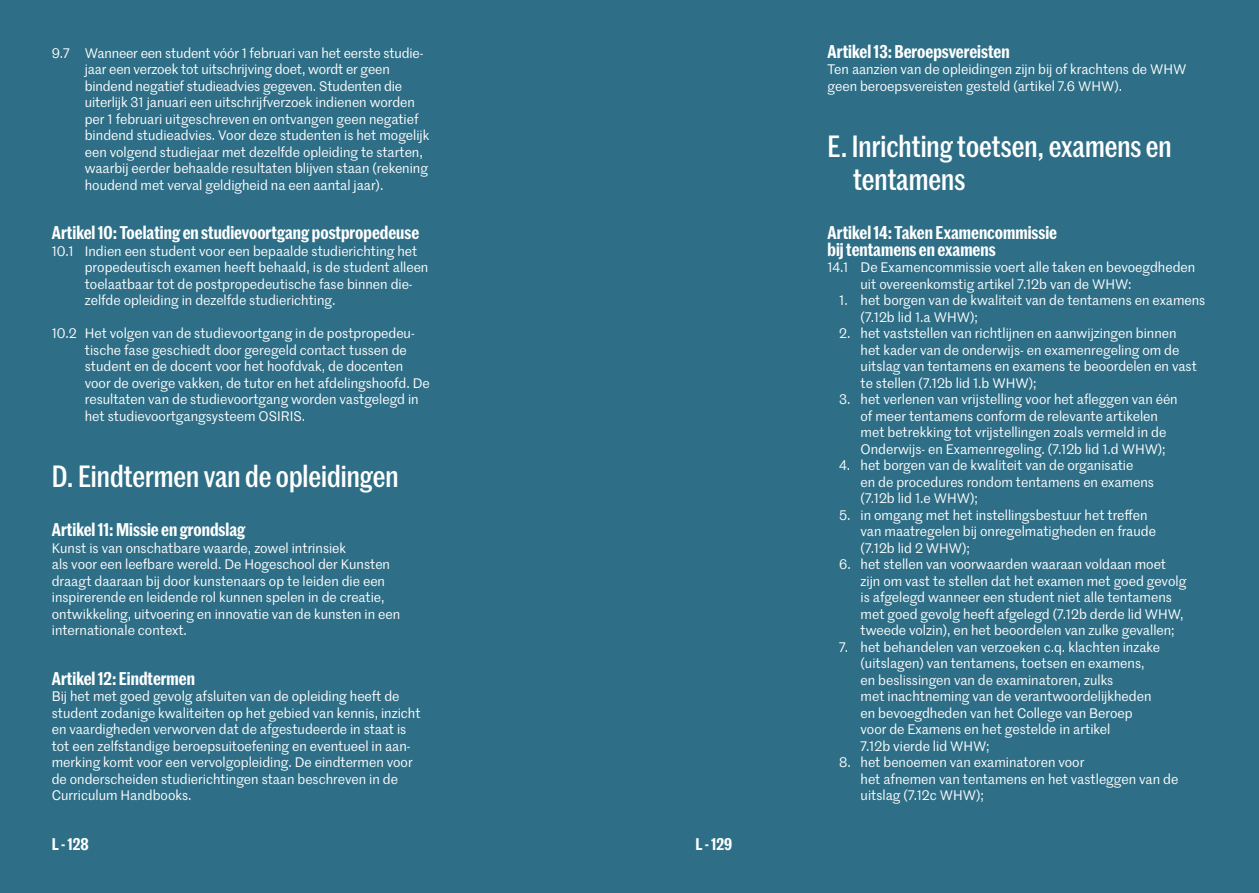
<style>
.page{position:relative;width:1259px;height:893px;background:#fff}
.page>*{position:absolute;margin:0;border:0;box-sizing:border-box;transform-origin:0 0}
.t1{font:500 30px/33px "Marr Sans Cond";color:#fff}
.t2{font:600 18px/16.5px "Marr Sans Cond";color:#fff}
.t3{font:600 16.5px "Marr Sans Cond";color:#fff}
.t4{font:13.5px/16.5px "Marr Sans";color:#fff}
</style>
<div class="page">
<div style="left:0;top:0;width:629px;height:893px;background:#2e6f87"></div>
<div style="left:628px;top:0;width:631px;height:893px;background:#2e6f87"></div>
<p class="t4" style="left:85px;top:44px;width:346px;text-indent:-33px">9.7 Wanneer een student vóór 1 februari van het eerste studie&shy;jaar een verzoek tot uitschrijving doet, wordt er geen bindend negatief studieadvies gegeven. Studenten die uiterlijk 31 januari een uitschrijfverzoek indienen worden per 1 februari uitgeschreven en ontvangen geen negatief bindend studieadvies. Voor deze studenten is het mogelijk een volgend studiejaar met dezelfde opleiding te starten, waarbij eerder behaalde resultaten blijven staan (rekening houdend met verval geldigheid na een aantal jaar).</p>
<h2 class="t2" style="left:52px;top:223px;width:369px">Artikel 10: Toelating en studievoortgang postpropedeuse</h2>
<p class="t4" style="left:85px;top:242px;width:345px;text-indent:-33px">10.1 Indien een student voor een bepaalde studierichting het propedeutisch examen heeft behaald, is de student alleen toelaatbaar tot de postpropedeutische fase binnen die&shy;zelfde opleiding in dezelfde studierichting.</p>
<p class="t4" style="left:85px;top:325px;width:346px;text-indent:-33px">10.2 Het volgen van de studievoortgang in de postpropedeu&shy;tische fase geschiedt door geregeld contact tussen de student en de docent voor het hoofdvak, de docenten voor de overige vakken, de tutor en het afdelingshoofd. De resultaten van de studievoortgang worden vastgelegd in het studievoortgangsysteem OSIRIS.</p>
<h1 class="t1" style="left:52px;top:458px;width:348px">D. Eindtermen van de opleidingen</h1>
<h2 class="t2" style="left:52px;top:520px;width:195px">Artikel 11: Missie en grondslag</h2>
<p class="t4" style="left:52px;top:539px;width:350px">Kunst is van onschatbare waarde, zowel intrinsiek<br>als voor een leefbare wereld. De Hogeschool der Kunsten draagt daaraan bij door kunstenaars op te leiden die een inspirerende en leidende rol kunnen spelen in de creatie, ontwikkeling, uitvoering en innovatie van de kunsten in een internationale context.</p>
<h2 class="t2" style="left:52px;top:669px;width:145px">Artikel 12: Eindtermen</h2>
<p class="t4" style="left:52px;top:688px;width:370px">Bij het met goed gevolg afsluiten van de opleiding heeft de student zodanige kwaliteiten op het gebied van kennis, inzicht en vaardigheden verworven dat de afgestudeerde in staat is tot een zelfstandige beroepsuitoefening en eventueel in aan&shy;merking komt voor een vervolgopleiding. De eindtermen voor de onderscheiden studierichtingen staan beschreven in de Curriculum Handbooks.</p>
<p class="t3" style="left:52px;top:832px;width:38px">L - 128</p>
<p class="t3" style="left:695px;top:832px;width:38px">L - 129</p>
<h2 class="t2" style="left:827px;top:42px;width:184px">Artikel 13: Beroepsvereisten</h2>
<p class="t4" style="left:827px;top:61px;width:360px">Ten aanzien van de opleidingen zijn bij of krachtens de WHW geen beroepsvereisten gesteld (artikel 7.6 WHW).</p>
<h1 class="t1" style="left:853px;top:128px;width:320px;text-indent:-26px">E. Inrichting toetsen, examens en tentamens</h1>
<h2 class="t2" style="left:827px;top:223px;width:231px">Artikel 14: Taken Examencommissie bij tentamens en examens</h2>
<p class="t4" style="left:860px;top:259px;width:336px;text-indent:-33px">14.1 De Examencommissie voert alle taken en bevoegdheden uit overeenkomstig artikel 7.12b van de WHW:</p>
<p class="t4" style="left:860px;top:292px;width:346px;text-indent:-21px">1. het borgen van de kwaliteit van de tentamens en examens (7.12b lid 1.a WHW);</p>
<p class="t4" style="left:860px;top:325px;width:338px;text-indent:-21px">2. het vaststellen van richtlijnen en aanwijzingen binnen het kader van de onderwijs- en examenregeling om de uitslag van tentamens en examens te beoordelen en vast te stellen (7.12b lid 1.b WHW);</p>
<p class="t4" style="left:860px;top:391px;width:319px;text-indent:-21px">3. het verlenen van vrijstelling voor het afleggen van één of meer tentamens conform de relevante artikelen met betrekking tot vrijstellingen zoals vermeld in de Onderwijs- en Examenregeling. (7.12b lid 1.d WHW);</p>
<p class="t4" style="left:860px;top:457px;width:295px;text-indent:-21px">4. het borgen van de kwaliteit van de organisatie<br>en de procedures rondom tentamens en examens (7.12b lid 1.e WHW);</p>
<p class="t4" style="left:860px;top:506px;width:297px;text-indent:-21px">5. in omgang met het instellingsbestuur het treffen van maatregelen bij onregelmatigheden en fraude (7.12b lid 2 WHW);</p>
<p class="t4" style="left:860px;top:556px;width:327px;text-indent:-21px">6. het stellen van voorwaarden waaraan voldaan moet zijn om vast te stellen dat het examen met goed gevolg is afgelegd wanneer een student niet alle tentamens met goed gevolg heeft afgelegd (7.12b derde lid WHW, tweede volzin), en het beoordelen van zulke gevallen;</p>
<p class="t4" style="left:860px;top:638px;width:301px;text-indent:-21px">7. het behandelen van verzoeken c.q. klachten inzake (uitslagen) van tentamens, toetsen en examens, en beslissingen van de examinatoren, zulks<br>met inachtneming van de verantwoordelijkheden en bevoegdheden van het College van Beroep voor de Examens en het gestelde in artikel<br>7.12b vierde lid WHW;</p>
<p class="t4" style="left:860px;top:754px;width:319px;text-indent:-21px">8. het benoemen van examinatoren voor<br>het afnemen van tentamens en het vastleggen van de uitslag (7.12c WHW);</p>
</div>
